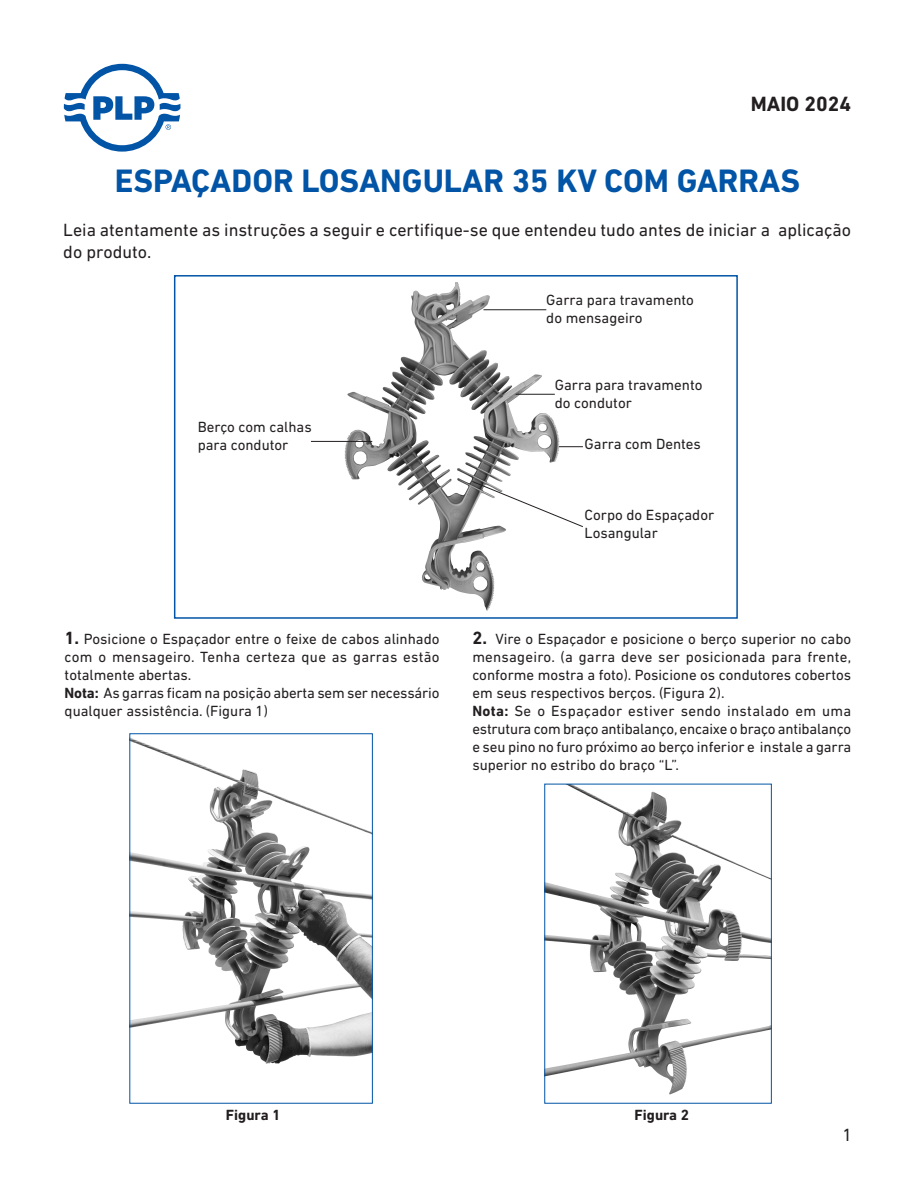
<style>
.page{position:relative;width:915px;height:1191px;background:#fff}
.page>*{position:absolute;margin:0;border:0;box-sizing:border-box;transform-origin:0 0}
.t1{font:700 33px "DIN Next LT Pro";color:#0154a6}
.t2{font:700 21px "DIN Next LT Pro";color:#231f20}
.t3{font:18px/21.6px "DIN Next LT Pro";color:#231f20}
.Body_Text_2{font:15px/18px "DIN Next LT Pro";color:#231f20}
.t4{font:700 15px "DIN Next LT Pro";color:#231f20}
.s1{font-weight:700;font-size:18px}
.s2{font-weight:700}
</style>
<div class="page">
<img style="left:335px;top:282px;width:238px;height:329px">
<hr style="left:311px;top:441px;width:61px;height:1px;background:#231f20">
<hr style="left:515px;top:394px;width:39px;height:1px;background:#231f20">
<hr style="left:483px;top:309px;width:63px;height:1px;background:#231f20">
<svg style="left:558px;top:446px;width:24px;height:1px"></svg>
<svg style="left:471px;top:481px;width:112px;height:46px"></svg>
<div style="left:174px;top:275px;width:563px;height:344px;border:2px solid #0154a6"></div>
<img style="left:131px;top:738px;width:239px;height:326px">
<img style="left:546px;top:785px;width:223px;height:310px">
<svg style="left:64px;top:64px;width:116px;height:88px"></svg>
<p class="t2" style="left:750px;top:91px;width:102px">MAIO 2024</p>
<p class="t1" style="left:115px;top:162px;width:686px">ESPAÇADOR LOSANGULAR 35 KV COM GARRAS</p>
<p class="t3" style="left:63px;top:219px;width:789px">Leia atentamente as instruções a seguir e certifique-se que entendeu tudo antes de iniciar a aplicação do produto.</p>
<p class="Body_Text_2" style="left:546px;top:290px;width:149px">Garra para travamento do mensageiro</p>
<p class="Body_Text_2" style="left:198px;top:418px;width:115px">Berço com calhas para condutor</p>
<p class="Body_Text_2" style="left:554px;top:376px;width:149px">Garra para travamento do condutor</p>
<p class="Body_Text_2" style="left:584px;top:435px;width:118px">Garra com Dentes</p>
<p class="Body_Text_2" style="left:584px;top:506px;width:131px">Corpo do Espaçador<br>Losangular</p>
<p class="Body_Text_2" style="left:65px;top:630px;width:376px;text-align:justify"><span class="s1">1.</span> Posicione o Espaçador entre o feixe de cabos alinhado com o mensageiro. Tenha certeza que as garras estão totalmente abertas.</p>
<p class="Body_Text_2" style="left:65px;top:684px;width:376px"><span class="s2">Nota:</span> As garras ficam na posição aberta sem ser necessário qualquer assistência. (Figura 1)</p>
<p class="Body_Text_2" style="left:472px;top:630px;width:380px;text-align:justify"><span class="s1">2.</span> Vire o Espaçador e posicione o berço superior no cabo mensageiro. (a garra deve ser posicionada para frente, conforme mostra a foto). Posicione os condutores cobertos em seus respectivos berços. (Figura 2).</p>
<p class="Body_Text_2" style="left:472px;top:702px;width:380px;text-align:justify"><span class="s2">Nota:</span> Se o Espaçador estiver sendo instalado em uma estrutura com braço antibalanço, encaixe o braço antibalanço e seu pino no furo próximo ao berço inferior e instale a garra superior no estribo do braço “L”.</p>
<p class="t4" style="left:226px;top:1106px;width:56px">Figura 1</p>
<p class="t4" style="left:634px;top:1106px;width:56px">Figura 2</p>
<p class="t3" style="left:842px;top:1123px;width:11px">1</p>
</div>
